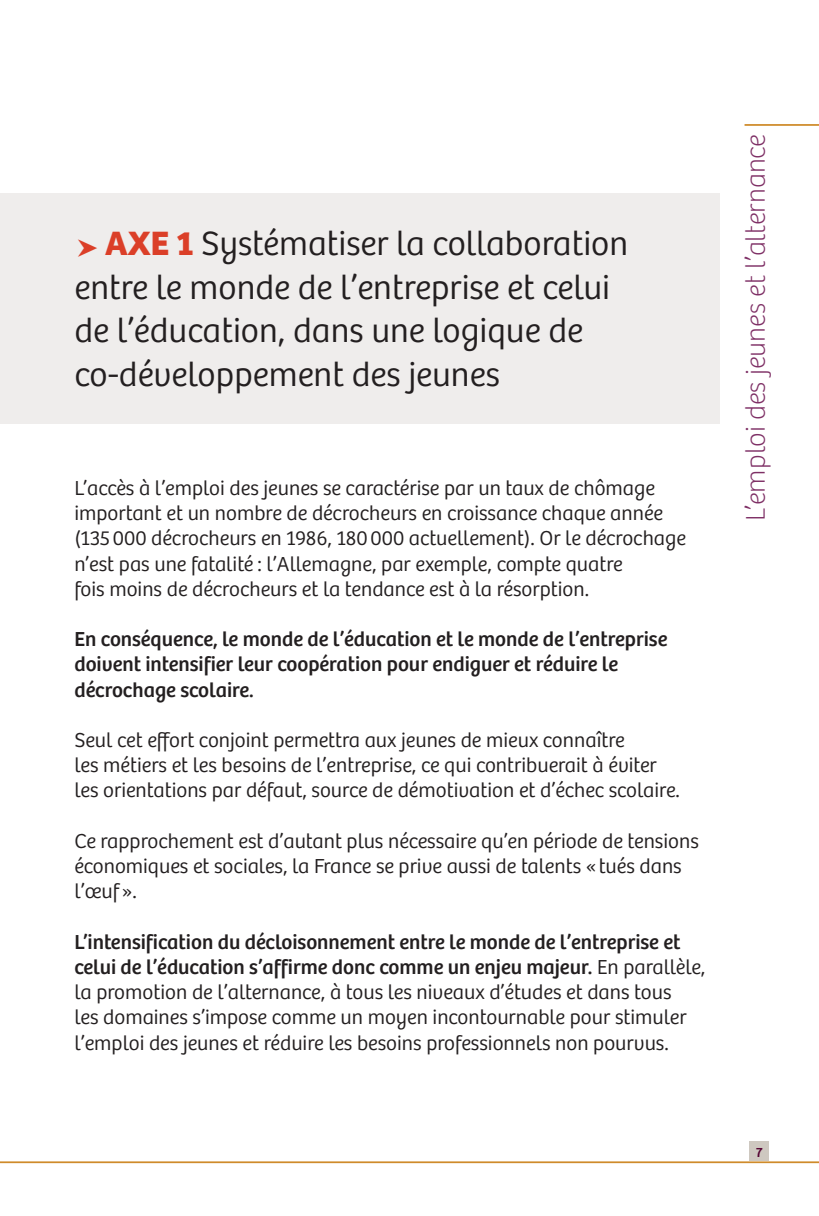
<style>
.page{position:relative;width:819px;height:1216px;background:#fff}
.page>*{position:absolute;margin:0;border:0;box-sizing:border-box;transform-origin:0 0}
.t1{font:300 35px/43.8px "Bree";color:#231f20}
.t2{font:100 28px "Bree";color:#7e2f65}
.t3{font:300 21px/25.2px "Bree";color:#231f20}
.t4{font:21px/25.2px "Bree";color:#231f20}
.t5{font:14px "Bree";color:#560534}
.s1{font-family:"Fleches Left Right";font-weight:400;color:#db3f28}
.s2{font-weight:700;color:#db3f28}
.s3{font-weight:400}
</style>
<div class="page">
<div style="left:0;top:194px;width:719px;height:230px;background:#efedec"></div>
<div style="left:749px;top:1141px;width:20px;height:20px;background:#cec8c0"></div>
<hr style="left:744px;top:124px;width:75px;height:2px;background:#cf8b2b">
<hr style="left:0;top:1161px;width:819px;height:2px;background:#cf8b2b">
<h1 class="t1" style="left:74px;top:222px;width:555px"><span class="s1">z</span> <span class="s2">AXE 1</span> Systématiser la collaboration entre le monde de l’entreprise et celui de l’éducation, dans une logique de co-développement des jeunes</h1>
<p class="t3" style="left:74px;top:475px;width:613px">L’accès à l’emploi des jeunes se caractérise par un taux de chômage important et un nombre de décrocheurs en croissance chaque année (135 000 décrocheurs en 1986, 180 000 actuellement). Or le décrochage n’est pas une fatalité : l’Allemagne, par exemple, compte quatre<br>fois moins de décrocheurs et la tendance est à la résorption.</p>
<p class="t4" style="left:74px;top:626px;width:594px">En conséquence, le monde de l’éducation et le monde de l’entreprise doivent intensifier leur coopération pour endiguer et réduire le décrochage scolaire.</p>
<p class="t3" style="left:74px;top:727px;width:607px">Seul cet effort conjoint permettra aux jeunes de mieux connaître<br>les métiers et les besoins de l’entreprise, ce qui contribuerait à éviter les orientations par défaut, source de démotivation et d’échec scolaire.</p>
<p class="t3" style="left:74px;top:828px;width:626px">Ce rapprochement est d’autant plus nécessaire qu’en période de tensions économiques et sociales, la France se prive aussi de talents « tués dans l’œuf ».</p>
<p class="t3" style="left:74px;top:929px;width:632px"><span class="s3">L’intensification du décloisonnement entre le monde de l’entreprise et celui de l’éducation s’affirme donc comme un enjeu majeur.</span> En parallèle, la promotion de l’alternance, à tous les niveaux d’études et dans tous<br>les domaines s’impose comme un moyen incontournable pour stimuler l’emploi des jeunes et réduire les besoins professionnels non pourvus.</p>
<h2 class="t2" style="left:739px;top:521px;width:389px;rotate:-90deg">L’emploi des jeunes et l’alternance</h2>
<p class="t5" style="left:756px;top:1143px;width:8px">7</p>
</div>
